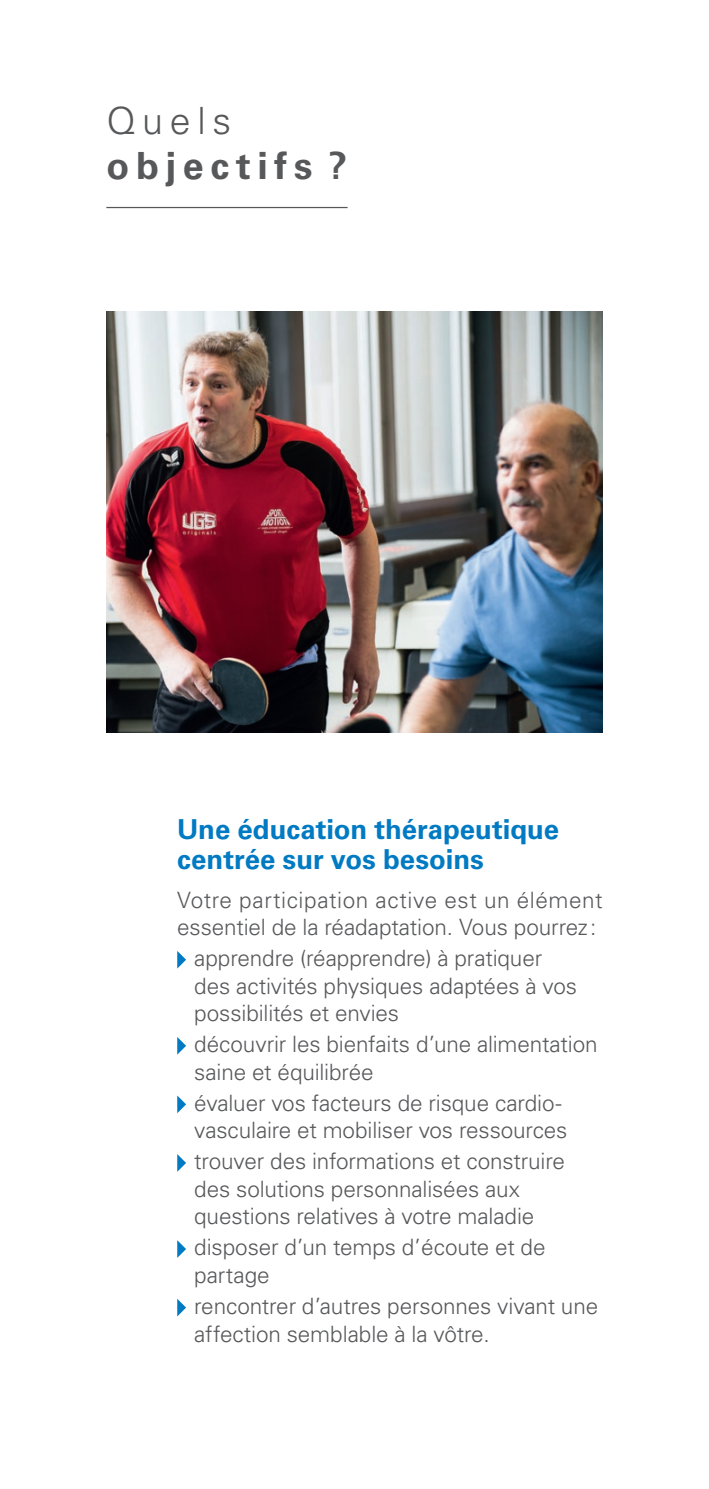
<style>
.page{position:relative;width:709px;height:1489px;background:#fff}
.page>*{position:absolute;margin:0;border:0;box-sizing:border-box;transform-origin:0 0}
.t1{font:700 37.5px "Univers LT Std";letter-spacing:.18em;color:#57585a}
.t2{font:300 37.5px "Univers LT Std";letter-spacing:.18em;color:#57585a}
.t3{font:700 27.5px/30px "Univers LT Std";color:#007ac2}
.t4{font:300 22.5px/27.5px "Univers LT Std";letter-spacing:-.005em;color:#57585a}
</style>
<div class="page">
<hr style="left:106px;top:207px;width:241px;height:1px;background:#57585a">
<svg style="left:177px;top:951px;width:9px;height:17px"></svg>
<svg style="left:177px;top:1037px;width:9px;height:17px"></svg>
<svg style="left:177px;top:1095px;width:9px;height:18px"></svg>
<svg style="left:177px;top:1154px;width:9px;height:17px"></svg>
<svg style="left:177px;top:1240px;width:9px;height:17px"></svg>
<svg style="left:177px;top:1299px;width:9px;height:17px"></svg>
<img style="left:106px;top:312px;width:496px;height:420px">
<h1 class="t2" style="left:106px;top:98px;width:126px">Quels</h1>
<h1 class="t1" style="left:106px;top:143px;width:242px">objectifs ?</h1>
<p class="t3" style="left:177px;top:814px;width:383px">Une éducation thérapeutique centrée sur vos besoins</p>
<p class="t4" style="left:177px;top:885px;width:427px">Votre participation active est un élément essentiel de la réadaptation. Vous pourrez:</p>
<p class="t4" style="left:194px;top:944px;width:384px">apprendre (réapprendre) à pratiquer des activités physiques adaptées à vos possibilités et envies</p>
<p class="t4" style="left:194px;top:1030px;width:405px">découvrir les bienfaits d’une alimentation saine et équilibrée</p>
<p class="t4" style="left:194px;top:1088px;width:375px">évaluer vos facteurs de risque cardio&shy;vasculaire et mobiliser vos ressources</p>
<p class="t4" style="left:194px;top:1147px;width:372px">trouver des informations et construire des solutions personnalisées aux questions relatives à votre maladie</p>
<p class="t4" style="left:194px;top:1233px;width:353px">disposer d’un temps d’écoute et de partage</p>
<p class="t4" style="left:194px;top:1292px;width:405px">rencontrer d’autres personnes vivant une affection semblable à la vôtre.</p>
</div>
